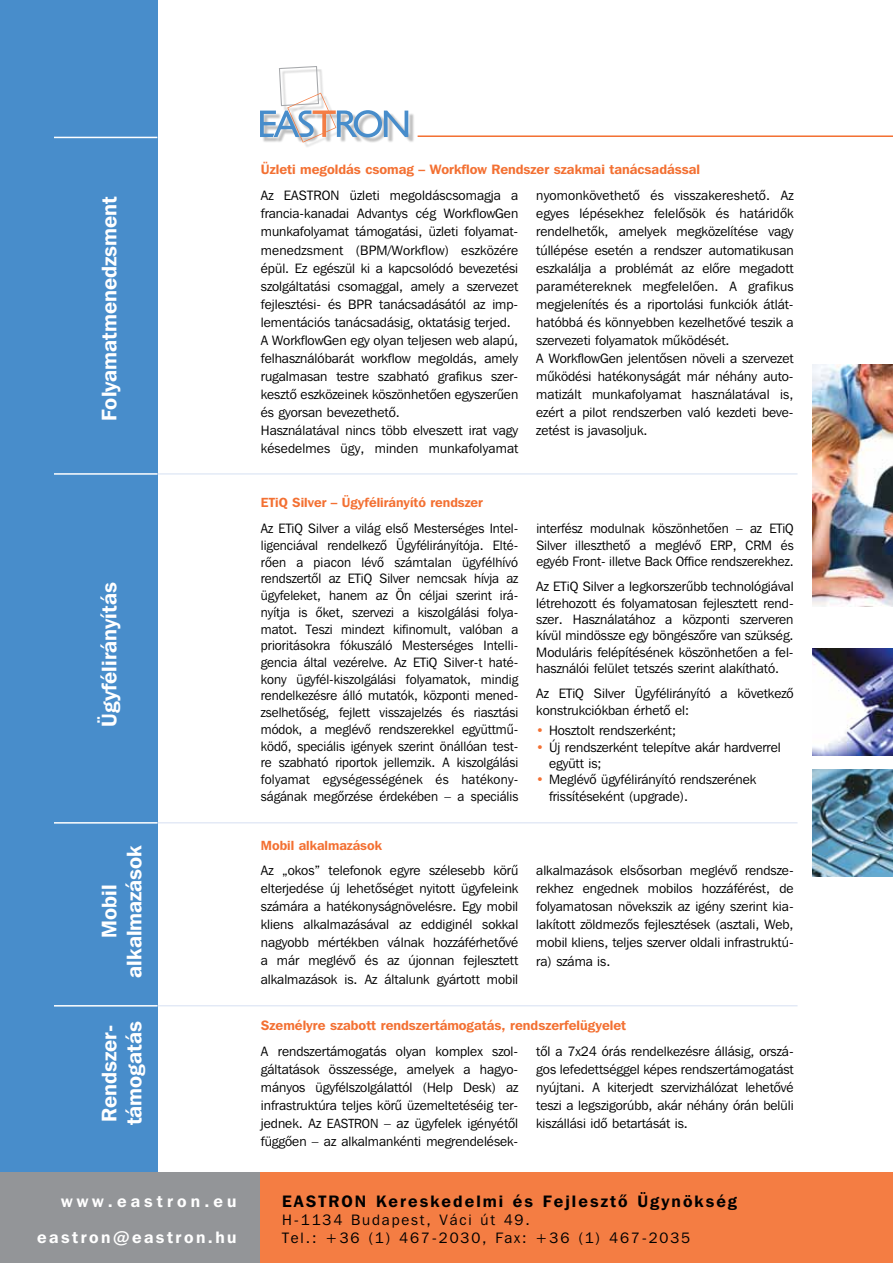
<style>
.page{position:relative;width:893px;height:1263px;background:#fff}
.page>*{position:absolute;margin:0;border:0;box-sizing:border-box;transform-origin:0 0}
.t1{font:21px/25.2px "Franklin Gothic Demi HU Demi";color:#fff;text-align:center}
.t2{font:16.5px "Franklin Gothic Demi HU Demi";letter-spacing:.125em;color:#000}
.t3{font:16.5px/36px "Franklin Gothic Demi HU Demi";letter-spacing:.2em;color:#fff;text-align:right}
.t4{font:15px/18px "Franklin Gothic Bk HU Book";letter-spacing:.125em;color:#000}
.t5{font:13.5px/18.1px "Franklin Gothic Bk HU Book";color:#000}
.t6{font:13.5px "Franklin Gothic Demi HU Demi";color:#f37032}
.t7{font:13.2px "Franklin Gothic Demi HU Demi";color:#f37032}
.s1{font-size:13.2px;color:#f37032}
.s2{font-size:13.2px}
</style>
<div class="page">
<div style="left:0;top:0;width:157px;height:1173px;background:#488dcb"></div>
<div style="left:259px;top:1173px;width:634px;height:90px;background:#f47d43"></div>
<div style="left:0;top:1173px;width:259px;height:90px;background:#939598"></div>
<div style="left:262px;top:69px;width:153px;height:80px;background:#000;opacity:.25"></div>
<svg style="left:260px;top:66px;width:148px;height:77px"></svg>
<hr style="left:418px;top:135px;width:475px;height:2px;background:#f37032">
<hr style="left:54px;top:137px;width:103px;height:1px;background:#fff">
<hr style="left:54px;top:473px;width:103px;height:2px;background:#fff">
<hr style="left:157px;top:474px;width:640px;height:1px;background:#d6e0f2">
<hr style="left:54px;top:822px;width:103px;height:2px;background:#fff">
<hr style="left:157px;top:822px;width:640px;height:1px;background:#d6e0f2">
<hr style="left:54px;top:1005px;width:103px;height:1px;background:#fff">
<hr style="left:157px;top:1005px;width:640px;height:1px;background:#d6e0f2">
<img style="left:813px;top:365px;width:80px;height:241px">
<img style="left:813px;top:648px;width:80px;height:107px">
<img style="left:813px;top:770px;width:80px;height:107px">
<h1 class="t1" style="left:96px;top:421px;width:227px;rotate:-90deg">Folyamatmenedzsment</h1>
<h1 class="t1" style="left:96px;top:727px;width:146px;rotate:-90deg">Ügyfélirányítás</h1>
<h1 class="t1" style="left:96px;top:978px;width:134px;rotate:-90deg">Mobil alkalmazások</h1>
<h1 class="t1" style="left:96px;top:1125px;width:105px;text-align:left;rotate:-90deg">Rendszer&shy;támogatás</h1>
<p class="t3" style="left:37px;top:1182px;width:201px">www.eastron.eu eastron@eastron.hu</p>
<p class="t6" style="left:261px;top:161px;width:441px">Üzleti megoldás csomag – Workflow Rendszer szakmai tanácsadással</p>
<p class="t5" style="left:261px;top:186px;width:259px">Az EASTRON üzleti megoldáscsomagja a francia-kanadai Advantys cég WorkflowGen munkafolyamat támogatási, üzleti folyamat&shy;menedzsment (BPM/Workflow) eszközére épül. Ez egészül ki a kapcsolódó bevezetési szolgáltatási csomaggal, amely a szervezet fejlesztési- és BPR tanácsadásától az imp&shy;lementációs tanácsadásig, oktatásig terjed.<br>A WorkflowGen egy olyan teljesen web alapú, felhasználóbarát workflow megoldás, amely rugalmasan testre szabható grafikus szer&shy;kesztô eszközeinek köszönhetôen egyszerûen és gyorsan bevezethetô.<br>Használatával nincs több elveszett irat vagy késedelmes ügy, minden munkafolyamat</p>
<p class="t5" style="left:536px;top:186px;width:259px">nyomonkövethetô és visszakereshetô. Az egyes lépésekhez felelôsök és határidôk rendelhetôk, amelyek megközelítése vagy túllépése esetén a rendszer automatikusan eszkalálja a problémát az elôre megadott paramétereknek megfelelôen. A grafikus megjelenítés és a riportolási funkciók átlát&shy;hatóbbá és könnyebben kezelhetôvé teszik a szervezeti folyamatok mûködését.<br>A WorkflowGen jelentôsen növeli a szervezet mûködési hatékonyságát már néhány auto&shy;matizált munkafolyamat használatával is, ezért a pilot rendszerben való kezdeti beve&shy;zetést is javasoljuk.</p>
<p class="t7" style="left:261px;top:494px;width:224px">ETiQ Silver – Ügyfélirányító rendszer</p>
<p class="t5" style="left:261px;top:520px;width:259px;line-height:16.6px;text-align:justify">Az ETiQ Silver a világ elsô Mesterséges Intel&shy;ligenciával rendelkezô Ügyfélirányítója. Elté&shy;rôen a piacon lévô számtalan ügyfélhívó rendszertôl az ETiQ Silver nemcsak hívja az ügyfeleket, hanem az Ön céljai szerint irá&shy;nyítja is ôket, szervezi a kiszolgálási folya&shy;matot. Teszi mindezt kifinomult, valóban a prioritásokra fókuszáló Mesterséges Intelli&shy;gencia által vezérelve. Az ETiQ Silver-t haté&shy;kony ügyfél-kiszolgálási folyamatok, mindig rendelkezésre álló mutatók, központi mened&shy;zselhetôség, fejlett visszajelzés és riasztási módok, a meglévô rendszerekkel együttmû&shy;ködô, speciális igények szerint önállóan test&shy;re szabható riportok jellemzik. A kiszolgálási folyamat egységességének és hatékony&shy;ságának megôrzése érdekében – a speciális</p>
<p class="t5" style="left:536px;top:520px;width:259px;line-height:16.4px;text-align:justify">interfész modulnak köszönhetôen – az ETiQ Silver illeszthetô a meglévô ERP, CRM és egyéb Front- illetve Back Office rendszerekhez.</p>
<p class="t5" style="left:536px;top:578px;width:259px;line-height:16.4px;text-align:justify">Az ETiQ Silver a legkorszerûbb technológiával létrehozott és folyamatosan fejlesztett rend&shy;szer. Használatához a központi szerveren kívül mindössze egy böngészôre van szükség.<br>Moduláris felépítésének köszönhetôen a fel&shy;használói felület tetszés szerint alakítható.</p>
<p class="t5" style="left:536px;top:685px;width:259px;line-height:16.4px">Az ETiQ Silver Ügyfélirányító a következô konstrukciókban érhetô el:</p>
<p class="t5" style="left:536px;top:721px;width:141px"><span class="s1">•</span> Hosztolt rendszerként;</p>
<p class="t5" style="left:549px;top:738px;width:233px;line-height:16.4px;text-indent:-13px"><span class="s1">•</span> Új rendszerként telepítve akár hardverrel együtt is;</p>
<p class="t5" style="left:549px;top:771px;width:209px;line-height:16.4px;text-indent:-13px"><span class="s1">•</span> Meglévô ügyfélirányító rendszerének frissítéseként (upgrade).</p>
<p class="t7" style="left:261px;top:837px;width:123px">Mobil alkalmazások</p>
<p class="t5" style="left:261px;top:861px;width:259px;text-align:justify">Az „okos” telefonok egyre szélesebb körû elterjedése új lehetôséget nyitott ügyfeleink számára a hatékonyságnövelésre. Egy mobil kliens alkalmazásával az eddiginél sokkal nagyobb mértékben válnak hozzáférhetôvé a már meglévô és az újonnan fejlesztett alkalmazások is. Az általunk gyártott mobil</p>
<p class="t5" style="left:536px;top:861px;width:259px;text-align:justify">alkalmazások elsôsorban meglévô rendsze&shy;rekhez engednek mobilos hozzáférést, de folyamatosan növekszik az igény szerint kia&shy;lakított zöldmezôs fejlesztések (asztali, Web, mobil kliens, teljes szerver oldali infrastruktú&shy;ra) száma is.</p>
<p class="t6" style="left:261px;top:1017px;width:367px">Személyre szabott rendszertámogatás, rendszerfelügyelet</p>
<p class="t5" style="left:261px;top:1041px;width:259px">A rendszertámogatás olyan komplex szol&shy;gáltatások összessége, amelyek a hagyo&shy;mányos ügyfélszolgálattól (Help Desk) az infrastruktúra teljes körû üzemeltetéséig ter&shy;jednek. Az <span class="s2">EASTRON</span> – az ügyfelek igényétôl függôen – az alkalmankénti megrendelések-</p>
<p class="t5" style="left:536px;top:1041px;width:259px;text-align:justify">tôl a 7x24 órás rendelkezésre állásig, orszá&shy;gos lefedettséggel képes rendszertámogatást nyújtani. A kiterjedt szervizhálózat lehetôvé teszi a legszigorúbb, akár néhány órán belüli kiszállási idô betartását is.</p>
<p class="t2" style="left:282px;top:1190px;width:456px">EasTron Kereskedelmi és Fejlesztõ Ügynökség</p>
<p class="t4" style="left:282px;top:1210px;width:410px">H-1134 Budapest, Váci út 49.<br>Tel.: +36 (1) 467-2030, Fax: +36 (1) 467-2035</p>
</div>
